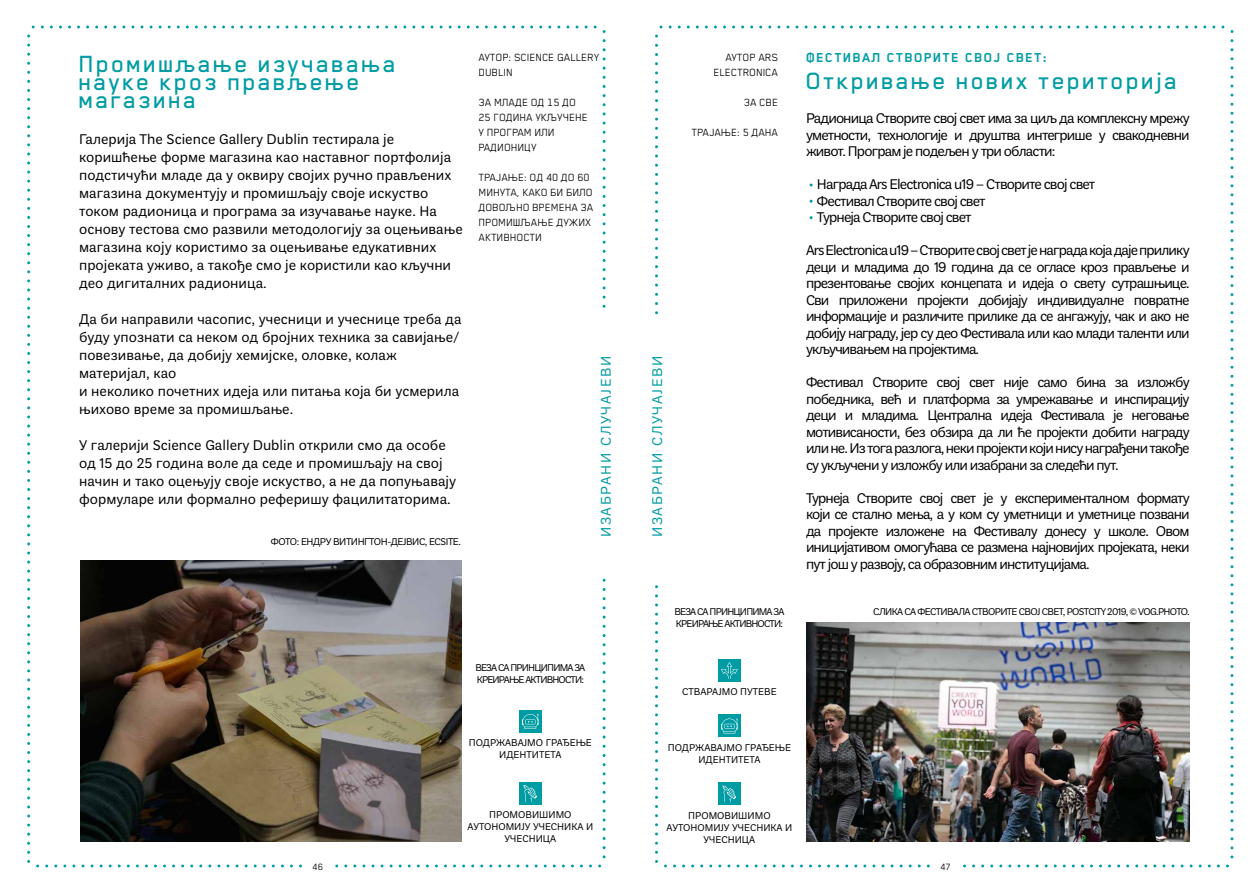
<style>
.page{position:relative;width:1259px;height:893px;background:#fff}
.page>*{position:absolute;margin:0;border:0;box-sizing:border-box;transform-origin:0 0}
.t1{font:500 27px "Blender Pro";letter-spacing:.075em;color:#009ca3}
.t2{font:15px/16.5px "Plan Grotesque Pro";color:#000;text-align:justify}
.t3{font:15px/16.5px "Plan Grotesque Pro";letter-spacing:-.06em;color:#000}
.t4{font:15px "Plan Grotesque Pro";letter-spacing:.105em;color:#009ca3}
.t5{font:700 15px "Blender Pro";letter-spacing:.075em;color:#009ca3}
.t6{font:12px/15px "Blender Pro";color:#000}
.t7{font:10.5px/12px "Plan Grotesque Pro";color:#000;text-align:center}
.t8{font:10.5px/12px "Plan Grotesque Pro";letter-spacing:-.08em;color:#000}
.t9{font:10.5px "Plan Grotesque Pro";letter-spacing:-.06em;color:#000}
.t10{font:10.5px "Plan Grotesque Pro";letter-spacing:-.04em;color:#000}
.t11{font:10.5px "Blender Pro";color:#000}
</style>
<div class="page">
<svg style="left:602px;top:32px;width:3px;height:265px"></svg>
<svg style="left:33px;top:26px;width:553px;height:3px"></svg>
<svg style="left:27px;top:45px;width:3px;height:817px"></svg>
<svg style="left:47px;top:864px;width:553px;height:3px"></svg>
<svg style="left:602px;top:580px;width:3px;height:268px"></svg>
<svg style="left:655px;top:596px;width:3px;height:266px"></svg>
<svg style="left:674px;top:864px;width:554px;height:3px"></svg>
<svg style="left:1230px;top:32px;width:3px;height:816px"></svg>
<svg style="left:661px;top:26px;width:553px;height:3px"></svg>
<svg style="left:655px;top:45px;width:3px;height:269px"></svg>
<div style="left:306px;top:862px;width:23px;height:10px;background:#fff"></div>
<div style="left:934px;top:862px;width:23px;height:10px;background:#fff"></div>
<div style="left:519px;top:782px;width:22px;height:22px;background:#009ca3"></div>
<svg style="left:523px;top:785px;width:14px;height:17px"></svg>
<div style="left:519px;top:710px;width:22px;height:23px;background:#009ca3"></div>
<svg style="left:522px;top:714px;width:16px;height:15px"></svg>
<img style="left:81px;top:560px;width:380px;height:282px">
<div style="left:718px;top:659px;width:22px;height:23px;background:#009ca3"></div>
<svg style="left:721px;top:662px;width:17px;height:17px"></svg>
<svg style="left:718px;top:715px;width:22px;height:22px"></svg>
<svg style="left:721px;top:718px;width:16px;height:15px"></svg>
<div style="left:718px;top:783px;width:22px;height:22px;background:#009ca3"></div>
<svg style="left:722px;top:785px;width:14px;height:17px"></svg>
<img style="left:806px;top:622px;width:383px;height:220px">
<h1 class="t1" style="left:79px;top:49px;width:319px">Промишљање изучавања</h1>
<h1 class="t1" style="left:79px;top:67px;width:282px">науке кроз прављење</h1>
<h1 class="t1" style="left:79px;top:85px;width:119px">магазина</h1>
<p class="t2" style="left:79px;top:129px;width:385px;line-height:18px;text-align:left">Галерија The Science Gallery Dublin тестирала је коришћење форме магазина као наставног портфолија подстичући младе да у оквиру својих ручно прављених магазина документују и промишљају своје искуство током радионица и програма за изучавање науке. На основу тестова смо развили методологију за оцењивање магазина коју користимо за оцењивање едукативних пројеката уживо, а такође смо је користили као кључни део дигиталних радионица.</p>
<p class="t2" style="left:79px;top:309px;width:384px;line-height:18px;text-align:left">Да би направили часопис, учесници и учеснице треба да буду упознати са неком од бројних техника за савијање/ повезивање, да добију хемијске, оловке, колаж материјал, као<br>и неколико почетних идеја или питања која би усмерила њихово време за промишљање.</p>
<p class="t2" style="left:79px;top:435px;width:379px;line-height:18px;text-align:left">У галерији Science Gallery Dublin открили смо да особе од 15 до 25 година воле да седе и промишљају на свој начин и тако оцењују своје искуство, а не да попуњавају формуларе или формално реферишу фацилитаторима.</p>
<p class="t10" style="left:271px;top:534px;width:192px">ФОТО: ЕНДРУ ВИТИНГТОН-ДЕЈВИС, ECSITE.</p>
<p class="t6" style="left:479px;top:49px;width:122px">АУТОР: SCIENCE GALLERY<br>DUBLIN</p>
<p class="t6" style="left:479px;top:94px;width:111px">ЗА МЛАДЕ ОД 15 ДО<br>25 ГОДИНА УКЉУЧЕНЕ<br>У ПРОГРАМ ИЛИ<br>РАДИОНИЦУ</p>
<p class="t6" style="left:479px;top:169px;width:116px">ТРАЈАЊЕ: ОД 40 ДО 60<br>МИНУТА, КАКО БИ БИЛО<br>ДОВОЉНО ВРЕМЕНА ЗА<br>ПРОМИШЉАЊЕ ДУЖИХ<br>АКТИВНОСТИ</p>
<p class="t4" style="left:595px;top:537px;width:183px;rotate:-90deg">ИЗАБРАНИ СЛУЧАЈЕВИ</p>
<p class="t6" style="left:713px;top:50px;width:66px;text-align:right">АУТОР ARS<br>ELECTRONICA</p>
<p class="t6" style="left:744px;top:95px;width:36px">ЗА СВЕ</p>
<p class="t6" style="left:692px;top:125px;width:88px">ТРАЈАЊЕ: 5 ДАНА</p>
<p class="t4" style="left:646px;top:537px;width:183px;rotate:-90deg">ИЗАБРАНИ СЛУЧАЈЕВИ</p>
<p class="t8" style="left:674px;top:605px;width:111px">ВЕЗА СА ПРИНЦИПИМА ЗА<br>КРЕИРАЊЕ АКТИВНОСТИ:</p>
<p class="t5" style="left:806px;top:50px;width:243px">ФЕСТИВАЛ СТВОРИТЕ СВОЈ СВЕТ:</p>
<h1 class="t1" style="left:806px;top:66px;width:373px">Откривање нових територија</h1>
<p class="t2" style="left:806px;top:109px;width:385px">Радионица Створите свој свет има за циљ да комплексну мрежу уметности, технологије и друштва интегрише у свакодневни живот. Програм је подељен у три области:</p>
<p class="t3" style="left:817px;top:175px;width:280px">Награда Ars Electronica u19 – Створите свој свет<br>Фестивал Створите свој свет<br>Турнеја Створите свој свет</p>
<p class="t2" style="left:806px;top:241px;width:385px">Ars Electronica u19 – Створите свој свет је награда која даје прилику деци и младима до 19 година да се огласе кроз прављење и презентовање својих концепата и идеја о свету сутрашњице.<br>Сви приложени пројекти добијају индивидуалне повратне информације и различите прилике да се ангажују, чак и ако не добију награду, јер су део Фестивала или као млади таленти или укључивањем на пројектима.</p>
<p class="t2" style="left:806px;top:373px;width:385px">Фестивал Створите свој свет није само бина за изложбу победника, већ и платформа за умрежавање и инспирацију деци и младима. Централна идеја Фестивала је неговање мотивисаности, без обзира да ли ће пројекти добити награду или не. Из тога разлога, неки пројекти који нису награђени такође су укључени у изложбу или изабрани за следећи пут.</p>
<p class="t2" style="left:806px;top:489px;width:385px">Турнеја Створите свој свет је у експерименталном формату који се стално мења, а у ком су уметници и уметнице позвани да пројекте изложене на Фестивалу донесу у школе. Овом иницијативом омогућава се размена најновијих пројеката, неки пут још у развоју, са образовним институцијама.</p>
<p class="t9" style="left:873px;top:604px;width:318px">СЛИКА СА ФЕСТИВАЛА СТВОРИТЕ СВОЈ СВЕТ, POSTCITY 2019, © VOG.PHOTO.</p>
<p class="t8" style="left:475px;top:661px;width:111px">ВЕЗА СА ПРИНЦИПИМА ЗА<br>КРЕИРАЊЕ АКТИВНОСТИ:</p>
<p class="t7" style="left:682px;top:684px;width:96px">СТВАРАЈМО ПУТЕВЕ</p>
<p class="t7" style="left:469px;top:736px;width:125px">ПОДРЖАВАЈМО ГРАЂЕЊЕ<br>ИДЕНТИТЕТА</p>
<p class="t7" style="left:668px;top:740px;width:125px">ПОДРЖАВАЈМО ГРАЂЕЊЕ<br>ИДЕНТИТЕТА</p>
<p class="t7" style="left:467px;top:808px;width:127px">ПРОМОВИШИМО<br>АУТОНОМИЈУ УЧЕСНИКА И<br>УЧЕСНИЦА</p>
<p class="t7" style="left:666px;top:808px;width:127px">ПРОМОВИШИМО<br>АУТОНОМИЈУ УЧЕСНИКА И<br>УЧЕСНИЦА</p>
<p class="t11" style="left:312px;top:861px;width:13px">46</p>
<p class="t11" style="left:940px;top:861px;width:12px">47</p>
</div>
